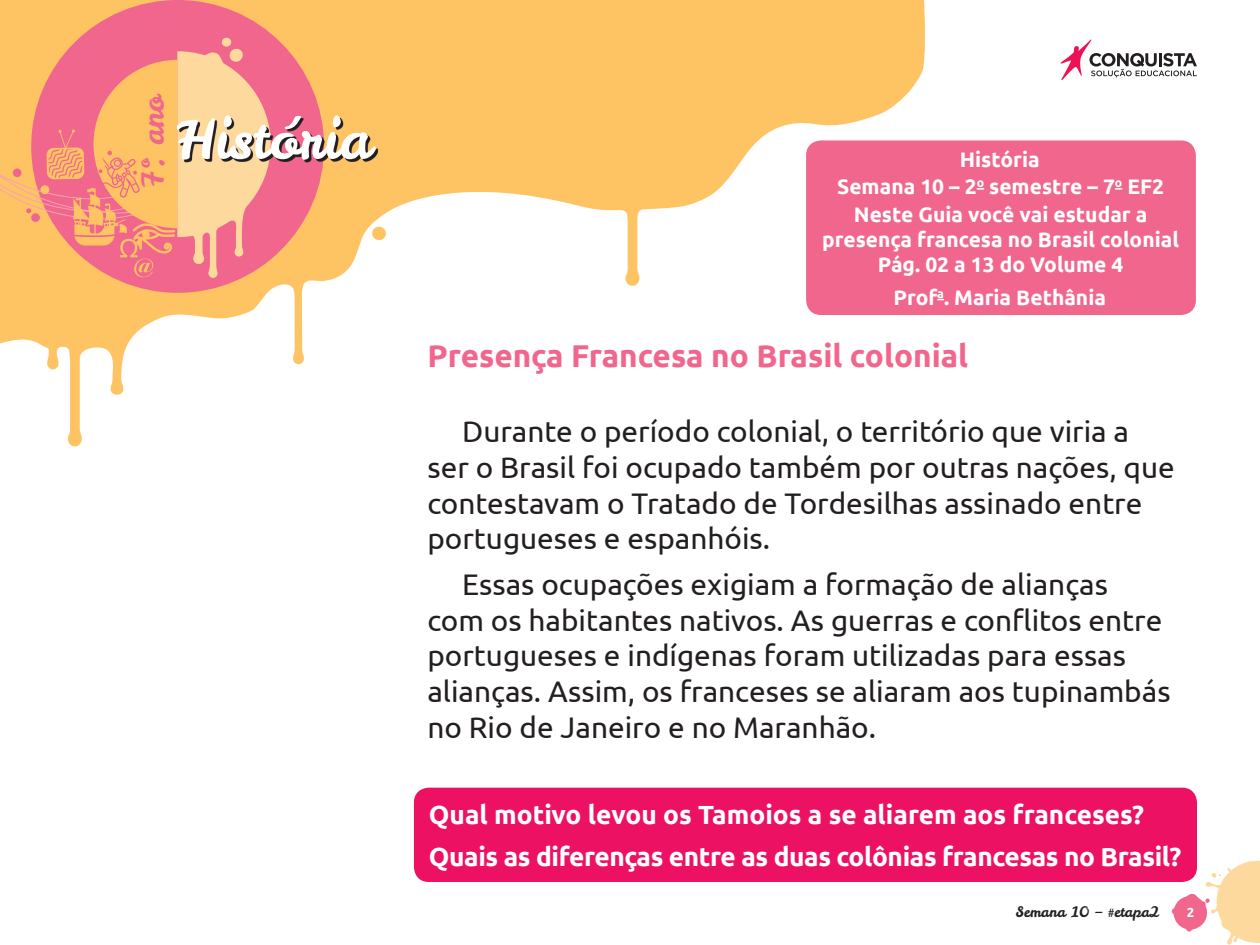
<style>
.page{position:relative;width:1260px;height:945px;background:#fff}
.page>*{position:absolute;margin:0;border:0;box-sizing:border-box;transform-origin:0 0}
.t1{font:54.25px "Leckerli One";color:#fff}
._03_Peso_3{font:700 31.5px "Ubuntu";color:#f1668d}
._01_Texto_Geral{font:29.75px/35.7px "Ubuntu";color:#231f20}
.t2{font:29.4px "Leckerli One";color:#f1668d}
._01_Texto_Geral-2{font:700 26.25px "Ubuntu";letter-spacing:-.015em;color:#fff}
._01_Texto_Geral-3{font:700 21px/25.2px "Ubuntu";color:#fff;text-align:center}
.t3{font:14.35px "Leckerli One";color:#231f20}
.t4{font:700 13.12px "Ubuntu";color:#fff}
</style>
<div class="page">
<svg style="left:0;top:0;width:925px;height:447px"></svg>
<div style="left:31px;top:0;width:293px;height:293px;background:#f1668d;border-radius:50%"></div>
<svg style="left:1172px;top:861px;width:88px;height:84px"></svg>
<svg style="left:1061px;top:39px;width:136px;height:41px"></svg>
<svg style="left:0;top:37px;width:271px;height:241px"></svg>
<svg style="left:179px;top:118px;width:199px;height:44px;background:#a2775d"></svg>
<div style="left:414px;top:788px;width:783px;height:94px;background:#ec1163;border-radius:15px"></div>
<div style="left:806px;top:140px;width:390px;height:175px;background:#f1668d;border-radius:15px"></div>
<svg style="left:977px;top:188px;width:7px;height:2px"></svg>
<svg style="left:1115px;top:188px;width:7px;height:2px"></svg>
<p class="t2" style="left:133px;top:188px;width:95px;rotate:-90deg">7º. ano</p>
<h1 class="t1" style="left:176px;top:103px;width:197px">História</h1>
<p class="_01_Texto_Geral-3" style="left:960px;top:146px;width:81px">História</p>
<p class="_01_Texto_Geral-3" style="left:837px;top:174px;width:328px">Semana 10 – 2<sup>o</sup> semestre – 7<sup>o</sup> EF2</p>
<p class="_01_Texto_Geral-3" style="left:822px;top:202px;width:358px">Neste Guia você vai estudar a presença francesa no Brasil colonial<br>Pág. 02 a 13 do Volume 4</p>
<p class="_01_Texto_Geral-3" style="left:894px;top:285px;width:214px">Prof<sup>a</sup>. Maria Bethânia</p>
<p class="_03_Peso_3" style="left:427px;top:336px;width:542px">Presença Francesa no Brasil colonial</p>
<p class="_01_Texto_Geral" style="left:427px;top:413px;width:749px;text-indent:35px">Durante o período colonial, o território que viria a ser o Brasil foi ocupado também por outras nações, que contestavam o Tratado de Tordesilhas assinado entre portugueses e espanhóis.</p>
<p class="_01_Texto_Geral" style="left:427px;top:565px;width:745px;text-indent:35px">Essas ocupações exigiam a formação de alianças com os habitantes nativos. As guerras e conflitos entre portugueses e indígenas foram utilizadas para essas alianças. Assim, os franceses se aliaram aos tupinambás no Rio de Janeiro e no Maranhão.</p>
<p class="_01_Texto_Geral-2" style="left:429px;top:799px;width:717px">Qual motivo levou os Tamoios a se aliarem aos franceses?</p>
<p class="_01_Texto_Geral-2" style="left:429px;top:840px;width:754px">Quais as diferenças entre as duas colônias francesas no Brasil?</p>
<p class="t3" style="left:1016px;top:903px;width:145px">Semana 10 – #etapa2</p>
<p class="t4" style="left:1187px;top:905px;width:9px">2</p>
</div>
